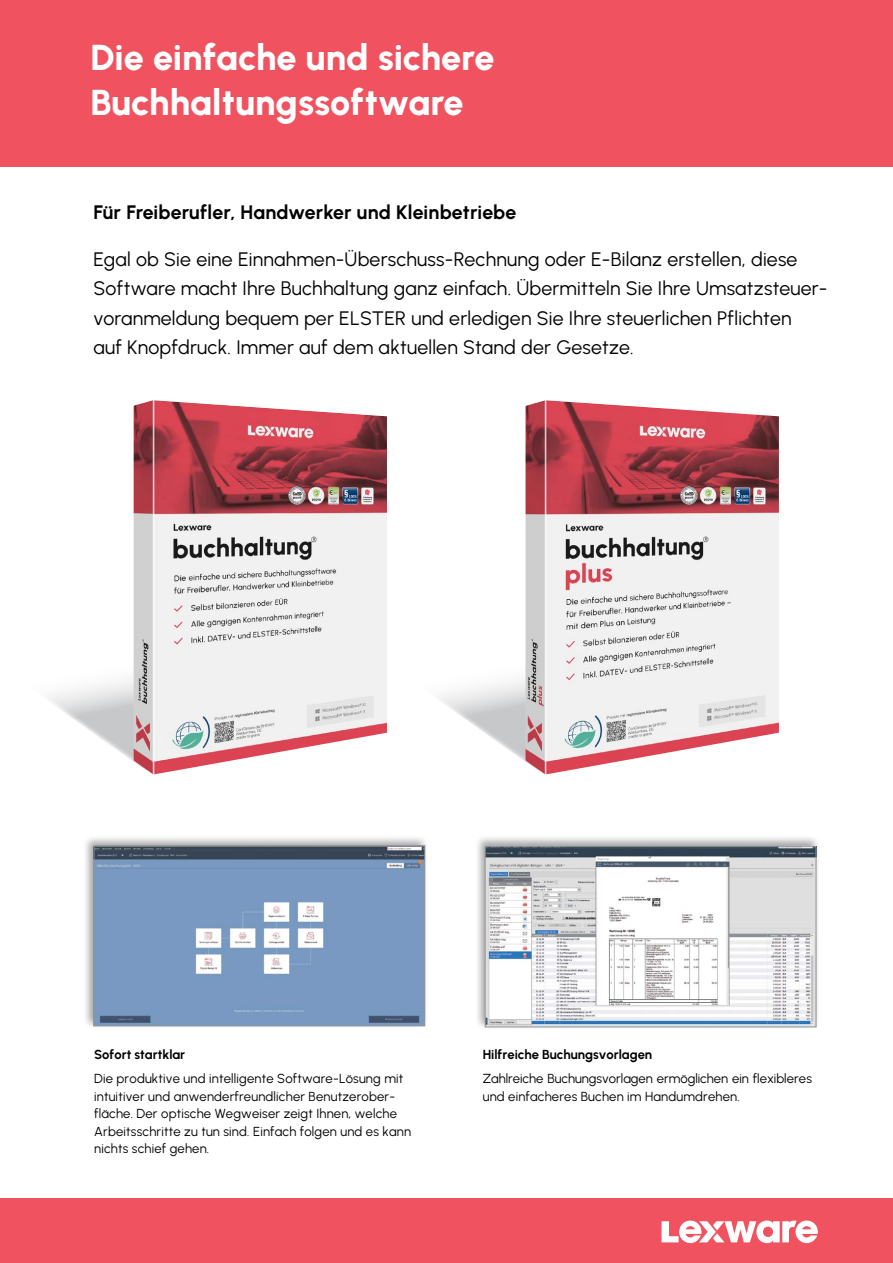
<style>
.page{position:relative;width:893px;height:1263px;background:#fff}
.page>*{position:absolute;margin:0;border:0;box-sizing:border-box;transform-origin:0 0}
.t1{font:800 36px/45px "Urbanist";color:#fff}
.t2{font:19.5px/29.4px "Urbanist";letter-spacing:.01em;color:#000}
.t3{font:700 19.5px "Urbanist";letter-spacing:.005em;color:#000}
.t4{font:13.05px/17.5px "Urbanist";letter-spacing:.015em;color:#000}
.t5{font:700 13.05px "Urbanist";color:#000}
</style>
<div class="page">
<div style="left:0;top:0;width:893px;height:167px;background:#f0535f"></div>
<div style="left:0;top:1198px;width:893px;height:65px;background:#f0535f"></div>
<svg style="left:49px;top:641px;width:85px;height:121px"></svg>
<img style="left:134px;top:400px;width:253px;height:374px">
<svg style="left:440px;top:680px;width:85px;height:81px"></svg>
<img style="left:525px;top:400px;width:254px;height:374px">
<svg style="left:662px;top:1220px;width:156px;height:23px"></svg>
<div style="left:83px;top:834px;width:345px;height:195px;background:#000;opacity:.35"></div>
<img style="left:96px;top:847px;width:327px;height:177px">
<div style="left:94px;top:845px;width:331px;height:181px;border:1px solid #939598"></div>
<div style="left:475px;top:835px;width:345px;height:195px;background:#000;opacity:.35"></div>
<img style="left:487px;top:848px;width:327px;height:177px">
<div style="left:485px;top:846px;width:331px;height:181px;border:1px solid #939598"></div>
<h1 class="t1" style="left:90px;top:33px;width:406px">Die einfache und sichere<br>Buchhaltungssoftware</h1>
<h2 class="t3" style="left:94px;top:199px;width:424px">Für Freiberufler, Handwerker und Kleinbetriebe</h2>
<p class="t2" style="left:94px;top:244px;width:735px">Egal ob Sie eine Einnahmen-Überschuss-Rechnung oder E-Bilanz erstellen, diese Software macht Ihre Buchhaltung ganz einfach. Übermitteln Sie Ihre Umsatzsteuer&shy;voranmeldung bequem per ELSTER und erledigen Sie Ihre steuerlichen Pflichten<br>auf Knopfdruck. Immer auf dem aktuellen Stand der Gesetze.</p>
<p class="t5" style="left:94px;top:1046px;width:93px">Sofort startklar</p>
<p class="t4" style="left:94px;top:1069px;width:318px">Die produktive und intelligente Software-Lösung mit intuitiver und anwenderfreundlicher Benutzerober&shy;fläche. Der optische Wegweiser zeigt Ihnen, welche Arbeitsschritte zu tun sind. Einfach folgen und es kann nichts schief gehen.</p>
<p class="t5" style="left:483px;top:1046px;width:171px">Hilfreiche Buchungsvorlagen</p>
<p class="t4" style="left:483px;top:1069px;width:331px">Zahlreiche Buchungsvorlagen ermöglichen ein flexibleres und einfacheres Buchen im Handumdrehen.</p>
</div>
